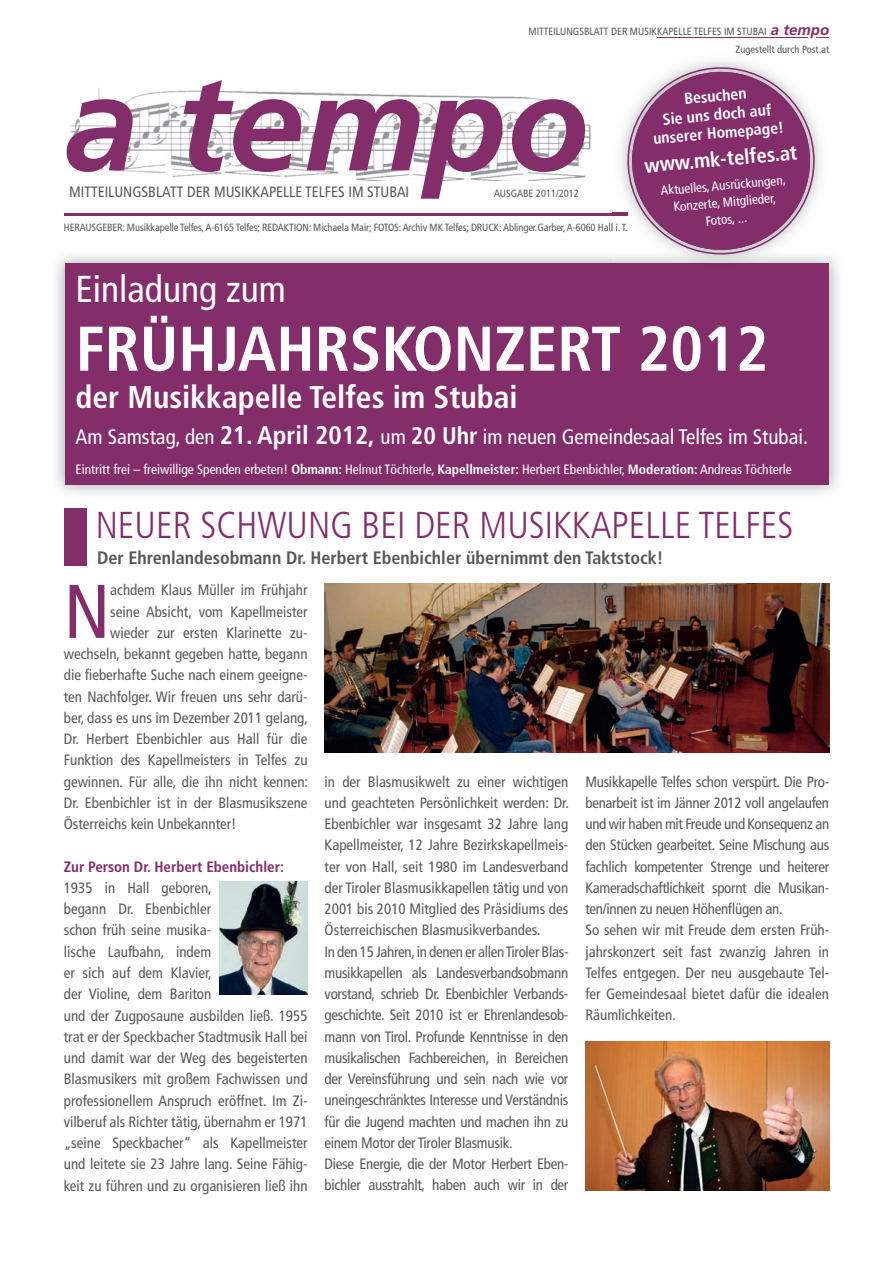
<style>
.page{position:relative;width:893px;height:1263px;background:#fff}
.page>*{position:absolute;margin:0;border:0;box-sizing:border-box;transform-origin:0 0}
.t1{font:italic 700 135px "Frutiger";color:#832d6a}
.t2{font:condensed 75.9px "Frutiger";color:#832d6a}
.t3{font:700 condensed 63px "Frutiger";color:#fff}
.t4{font:300 condensed 37.5px "Frutiger";color:#832d6a}
.t5{font:condensed 37.5px "Frutiger";color:#fff}
.t6{font:700 condensed 31.5px "Frutiger";color:#fff}
.t7{font:condensed 21px "Frutiger";color:#fff}
.t8{font:700 condensed 20.7px "Frutiger";color:#fff}
.t9{font:700 condensed 18px "Frutiger";color:#57585a}
.t10{font:700 condensed 15.9px/18.5px "Frutiger";color:#fff;text-align:center}
.t11{font:condensed 15px/21.3px "Frutiger";letter-spacing:-.02em;color:#57585a}
.t12{font:condensed 15px/21.3px "Frutiger";color:#57585a}
.t13{font:700 condensed 15px "Frutiger";color:#832d6a}
.t14{font:condensed 13.5px "Frutiger";color:#fff}
.t15{font:condensed 13.2px/17.2px "Frutiger";color:#fff;text-align:center}
.t16{font:condensed 10.5px "Frutiger";letter-spacing:-.01em;color:#57585a}
.s1{font-weight:700;font-style:italic;font-stretch:normal;font-size:15px;color:#832d6a}
.s2{font-weight:700;font-size:25.5px}
.s3{font-weight:700;font-size:24px}
.s4{font-weight:700}
</style>
<div class="page">
<svg style="left:816px;top:37px;width:12px;height:1px"></svg>
<hr style="left:657px;top:37px;width:151px;height:1px;background:#832d6a">
<img style="left:585px;top:1042px;width:244px;height:149px">
<img style="left:70px;top:87px;width:521px;height:94px">
<hr style="left:64px;top:213px;width:564px;height:3px;background:#832d6a">
<img style="left:325px;top:584px;width:504px;height:169px">
<img style="left:56px;top:255px;width:782px;height:238px">
<div style="left:65px;top:264px;width:764px;height:221px;background:#832d6a"></div>
<img style="left:220px;top:882px;width:88px;height:112px">
<div style="left:64px;top:508px;width:22px;height:57px;background:#832d6a"></div>
<img style="left:613px;top:52px;width:215px;height:212px">
<img style="left:613px;top:223px;width:10px;height:10px">
<img style="left:613px;top:213px;width:10px;height:3px">
<img style="left:736px;top:52px;width:92px;height:3px">
<svg style="left:623px;top:63px;width:196px;height:196px"></svg>
<p class="t16" style="left:529px;top:25px;width:302px">MITTEILUNGSBLATT DER MUSIKKAPELLE TELFES IM STUBAI <span class="s1">a tempo</span></p>
<h1 class="t1" style="left:64px;top:44px;width:527px">a tempo</h1>
<p class="t12" style="left:69px;top:182px;width:342px">MITTEILUNGSBLATT DER MUSIKKAPELLE TELFES IM STUBAI</p>
<p class="t16" style="left:494px;top:188px;width:86px">AUSGABE 2011/2012</p>
<p class="t16" style="left:64px;top:221px;width:565px">HERAUSGEBER: Musikkapelle Telfes, A-6165 Telfes; REDAKTION: Michaela Mair; FOTOS: Archiv MK Telfes; DRUCK: Ablinger.Garber, A-6060 Hall i. T.</p>
<p class="t16" style="left:735px;top:43px;width:95px">Zugestellt durch Post.at</p>
<p class="t10" style="left:649px;top:92px;width:133px;rotate:-5deg">Besuchen<br>Sie uns doch auf unserer Homepage!</p>
<h3 class="t8" style="left:643px;top:153px;width:155px;rotate:-5deg">www.mk-telfes.at</h3>
<p class="t15" style="left:660px;top:182px;width:127px;rotate:-5deg">Aktuelles, Ausrückungen,<br>Konzerte, Mitglieder,<br>Fotos, ...</p>
<h3 class="t5" style="left:76px;top:267px;width:212px">Einladung zum</h3>
<h3 class="t3" style="left:76px;top:311px;width:695px">FRÜHJAHRS KONZERT 2012</h3>
<h3 class="t6" style="left:76px;top:379px;width:444px">der Musikkapelle Telfes im Stubai</h3>
<h3 class="t7" style="left:76px;top:425px;width:734px">Am Samstag, den <span class="s2">21. April 2012,</span> um <span class="s3">20 Uhr</span> im neuen Gemeindesaal Telfes im Stubai.</h3>
<p class="t14" style="left:76px;top:462px;width:718px">Eintritt frei – freiwillige Spenden erbeten! <span class="s4">Obmann:</span> Helmut Töchterle, <span class="s4">Kapellmeister:</span> Herbert Ebenbichler, <span class="s4">Moderation:</span> Andreas Töchterle</p>
<h3 class="t4" style="left:96px;top:503px;width:699px">NEUER SCHWUNG BEI DER MUSIKKAPELLE TELFES</h3>
<p class="t9" style="left:97px;top:547px;width:568px">Der Ehrenlandesobmann Dr. Herbert Ebenbichler übernimmt den Taktstock!</p>
<h2 class="t2" style="left:64px;top:567px;width:48px">N</h2>
<p class="t12" style="left:110px;top:580px;width:199px">achdem Klaus Müller im Frühjahr</p>
<p class="t12" style="left:110px;top:601px;width:199px">seine Absicht, vom Kapellmeister</p>
<p class="t12" style="left:110px;top:622px;width:199px">wieder zur ersten Klarinette zu-</p>
<p class="t12" style="left:64px;top:643px;width:245px">wechseln, bekannt gegeben hatte, begann</p>
<p class="t12" style="left:64px;top:665px;width:245px">die fieberhafte Suche nach einem geeigne-</p>
<p class="t12" style="left:64px;top:686px;width:245px">ten Nachfolger. Wir freuen uns sehr darü-</p>
<p class="t12" style="left:64px;top:707px;width:246px">ber, dass es uns im Dezember 2011 gelang,</p>
<p class="t12" style="left:64px;top:728px;width:245px">Dr. Herbert Ebenbichler aus Hall für die</p>
<p class="t12" style="left:64px;top:750px;width:245px">Funktion des Kapellmeisters in Telfes zu</p>
<p class="t12" style="left:64px;top:771px;width:246px">gewinnen. Für alle, die ihn nicht kennen:</p>
<p class="t12" style="left:64px;top:792px;width:245px">Dr. Ebenbichler ist in der Blasmusikszene</p>
<p class="t12" style="left:64px;top:813px;width:174px">Österreichs kein Unbekannter!</p>
<p class="t13" style="left:64px;top:858px;width:222px">Zur Person Dr. Herbert Ebenbichler:</p>
<p class="t12" style="left:64px;top:877px;width:245px">1935 in Hall geboren,<br>begann Dr. Ebenbichler<br>schon früh seine musika-<br>lische Laufbahn, indem<br>er sich auf dem Klavier,<br>der Violine, dem Bariton<br>und der Zugposaune ausbilden ließ. 1955 trat er der Speckbacher Stadtmusik Hall bei und damit war der Weg des begeisterten Blasmusikers mit großem Fachwissen und professionellem Anspruch eröffnet. Im Zi&shy;vilberuf als Richter tätig, übernahm er 1971 „seine Speckbacher“ als Kapellmeister und leitete sie 23 Jahre lang. Seine Fähig&shy;keit zu führen und zu organisieren ließ ihn</p>
<p class="t11" style="left:325px;top:771px;width:246px">in der Blasmusikwelt zu einer wichtigen und geachteten Persönlichkeit werden: Dr.<br>Ebenbichler war insgesamt 32 Jahre lang Kapellmeister, 12 Jahre Bezirkskapellmeis&shy;ter von Hall, seit 1980 im Landesverband der Tiroler Blasmusikkapellen tätig und von 2001 bis 2010 Mitglied des Präsidiums des Österreichischen Blasmusikverbandes.<br>In den 15 Jahren, in denen er allen Tiroler Blas&shy;musikkapellen als Landesverbandsobmann vorstand, schrieb Dr. Ebenbichler Verbands&shy;geschichte. Seit 2010 ist er Ehrenlandesob&shy;mann von Tirol. Profunde Kenntnisse in den musikalischen Fachbereichen, in Bereichen der Vereinsführung und sein nach wie vor uneingeschränktes Interesse und Verständnis für die Jugend machten und machen ihn zu einem Motor der Tiroler Blasmusik.<br>Diese Energie, die der Motor Herbert Eben&shy;bichler ausstrahlt, haben auch wir in der</p>
<p class="t11" style="left:585px;top:771px;width:245px">Musikkapelle Telfes schon verspürt. Die Pro&shy;benarbeit ist im Jänner 2012 voll angelaufen und wir haben mit Freude und Konsequenz an den Stücken gearbeitet. Seine Mischung aus fachlich kompetenter Strenge und heiterer Kameradschaftlichkeit spornt die Musikan&shy;ten/innen zu neuen Höhenflügen an.<br>So sehen wir mit Freude dem ersten Früh&shy;jahrskonzert seit fast zwanzig Jahren in Telfes entgegen. Der neu ausgebaute Tel&shy;fer Gemeindesaal bietet dafür die idealen Räumlichkeiten.</p>
</div>
